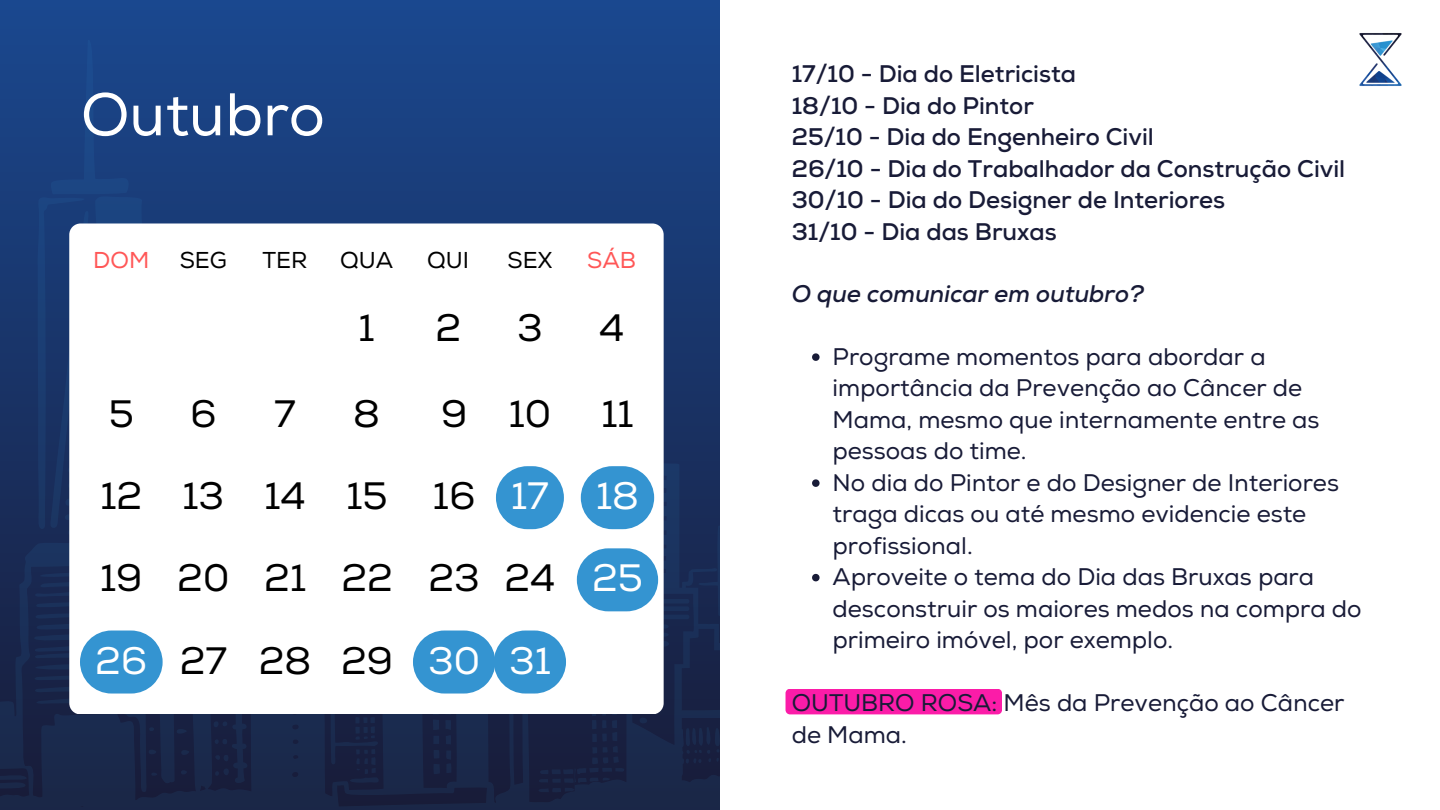
<style>
.page{position:relative;width:1440px;height:810px;background:#1a4589}
.page>*{position:absolute;margin:0;border:0;box-sizing:border-box;transform-origin:0 0}
.t1{font:60px "Nexa";color:#fff}
.t2{font:38.1px "Nexa";color:#000}
.t3{font:38.1px "Nexa";color:#fff}
.t4{font:24px/31.5px "Nexa";color:#181b37}
.t5{font:700 24px/31.5px "Nexa";color:#181b37}
.t6{font:italic 700 24px "Nexa";color:#181b37}
.t7{font:22.9px "Nexa";color:#000}
.t8{font:22.9px "Nexa";color:#ff5757}
</style>
<div class="page">
<svg style="left:0;top:118px;width:720px;height:692px"></svg>
<div style="left:720px;top:0;width:720px;height:810px;background:#fff"></div>
<div style="left:69px;top:223px;width:595px;height:491px;background:#fff"></div>
<svg style="left:496px;top:466px;width:68px;height:63px;background:#5ca9da"></svg>
<svg style="left:581px;top:466px;width:73px;height:63px;background:#59a7d9"></svg>
<svg style="left:577px;top:548px;width:81px;height:63px;background:#55a5d8"></svg>
<svg style="left:80px;top:631px;width:83px;height:63px;background:#56a6d8"></svg>
<svg style="left:413px;top:631px;width:153px;height:63px;background:#56a6d8"></svg>
<div style="left:786px;top:689px;width:216px;height:25px;background:#fb1ca8;border-radius:4px"></div>
<svg style="left:812px;top:353px;width:8px;height:8px"></svg>
<svg style="left:812px;top:479px;width:8px;height:8px"></svg>
<svg style="left:812px;top:574px;width:8px;height:7px"></svg>
<img style="left:1359px;top:33px;width:43px;height:53px">
<p class="t1" style="left:81px;top:79px;width:245px">Outubro</p>
<h3 class="t8" style="left:93px;top:246px;width:58px">DOM</h3>
<h3 class="t7" style="left:180px;top:246px;width:49px">SEG</h3>
<p class="t7" style="left:262px;top:246px;width:47px">TER</p>
<p class="t7" style="left:340px;top:246px;width:55px">QUA</p>
<p class="t7" style="left:427px;top:246px;width:43px">QUI</p>
<p class="t7" style="left:508px;top:246px;width:46px">SEX</p>
<p class="t8" style="left:587px;top:246px;width:50px">SÁB</p>
<h1 class="t2" style="left:359px;top:305px;width:18px">1</h1>
<h2 class="t2" style="left:435px;top:305px;width:27px">2</h2>
<h2 class="t2" style="left:517px;top:305px;width:27px">3</h2>
<h2 class="t2" style="left:599px;top:305px;width:27px">4</h2>
<h2 class="t2" style="left:109px;top:391px;width:27px">5</h2>
<h2 class="t2" style="left:190px;top:391px;width:28px">6</h2>
<h2 class="t2" style="left:274px;top:391px;width:23px">7</h2>
<p class="t2" style="left:353px;top:391px;width:28px">8</p>
<p class="t2" style="left:441px;top:391px;width:28px">9</p>
<p class="t2" style="left:509px;top:391px;width:44px">10</p>
<h2 class="t2" style="left:601px;top:391px;width:34px">11</h2>
<p class="t2" style="left:100px;top:473px;width:43px">12</p>
<p class="t2" style="left:182px;top:473px;width:43px">13</p>
<p class="t2" style="left:265px;top:473px;width:43px">14</p>
<p class="t2" style="left:347px;top:473px;width:43px">15</p>
<p class="t2" style="left:433px;top:473px;width:44px">16</p>
<p class="t3" style="left:511px;top:473px;width:39px">17</p>
<p class="t3" style="left:596px;top:473px;width:44px">18</p>
<p class="t2" style="left:100px;top:556px;width:44px">19</p>
<p class="t2" style="left:177px;top:556px;width:54px">20</p>
<p class="t2" style="left:264px;top:556px;width:43px">21</p>
<p class="t2" style="left:341px;top:556px;width:53px">22</p>
<p class="t2" style="left:429px;top:556px;width:53px">23</p>
<p class="t2" style="left:505px;top:556px;width:52px">24</p>
<p class="t3" style="left:592px;top:556px;width:52px">25</p>
<p class="t3" style="left:95px;top:638px;width:54px">26</p>
<p class="t2" style="left:180px;top:638px;width:49px">27</p>
<p class="t2" style="left:259px;top:638px;width:54px">28</p>
<p class="t2" style="left:341px;top:638px;width:54px">29</p>
<p class="t3" style="left:428px;top:638px;width:53px">30</p>
<p class="t3" style="left:509px;top:638px;width:43px">31</p>
<p class="t5" style="left:792px;top:59px;width:555px">17/10 - Dia do Eletricista<br>18/10 - Dia do Pintor<br>25/10 - Dia do Engenheiro Civil<br>26/10 - Dia do Trabalhador da Construção Civil<br>30/10 - Dia do Designer de Interiores<br>31/10 - Dia das Bruxas</p>
<p class="t6" style="left:792px;top:279px;width:354px">O que comunicar em outubro?</p>
<p class="t4" style="left:833px;top:341px;width:488px">Programe momentos para abordar a importância da Prevenção ao Câncer de<br>Mama, mesmo que internamente entre as pessoas do time.</p>
<p class="t4" style="left:833px;top:467px;width:508px">No dia do Pintor e do Designer de Interiores traga dicas ou até mesmo evidencie este profissional.</p>
<p class="t4" style="left:833px;top:562px;width:531px">Aproveite o tema do Dia das Bruxas para desconstruir os maiores medos na compra do primeiro imóvel, por exemplo.</p>
<p class="t4" style="left:792px;top:688px;width:554px">OUTUBRO ROSA: Mês da Prevenção ao Câncer de Mama.</p>
</div>
